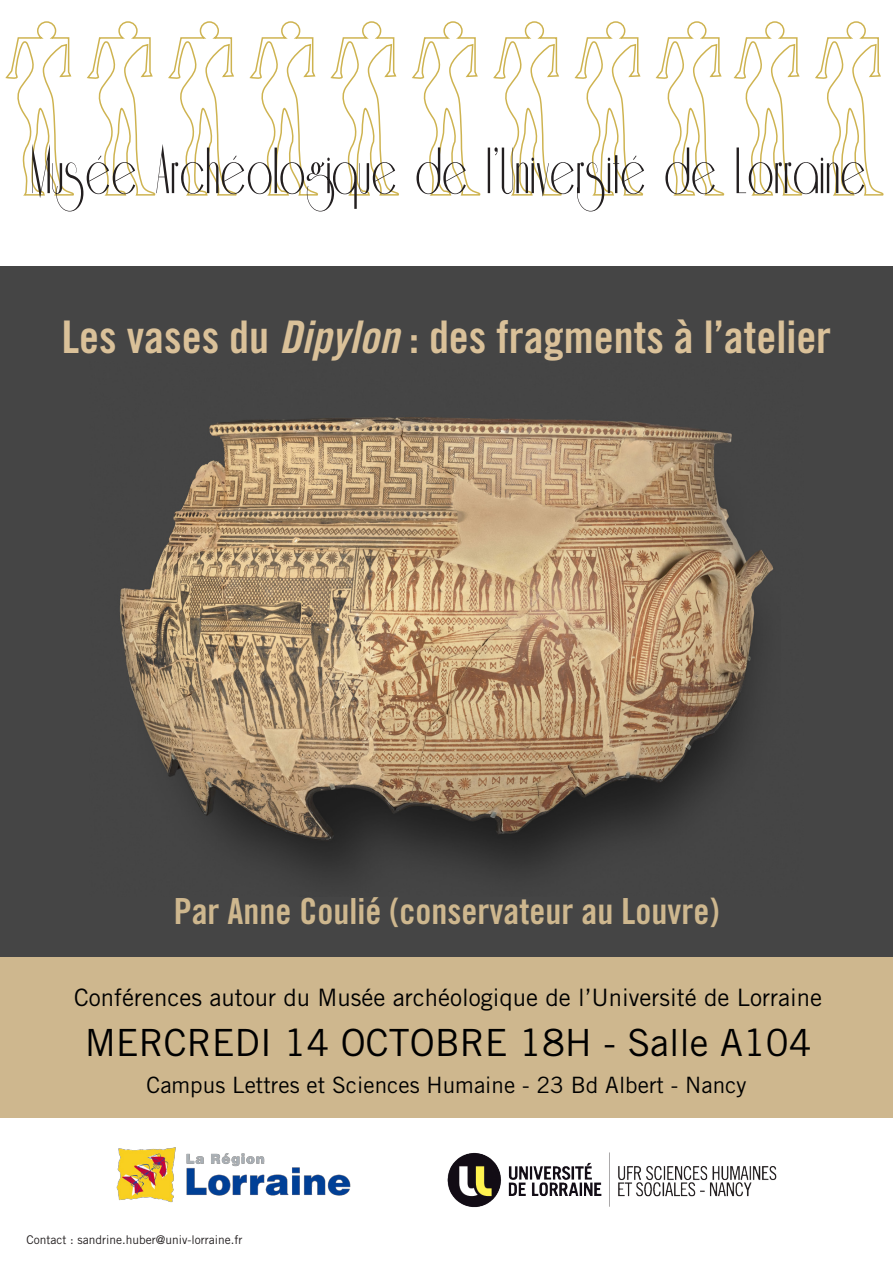
<style>
.page{position:relative;width:893px;height:1263px;background:#fff}
.page>*{position:absolute;margin:0;border:0;box-sizing:border-box;transform-origin:0 0}
.t1{font:45px "Trade Gothic LT Std Bd Cn 20";color:#dac199}
.t2{font:37.5px "Trade Gothic LT Std";color:#000}
.t3{font:36px "Trade Gothic LT Std Bd Cn 20";color:#ceb78e}
.t4{font:24px "Trade Gothic LT Std";color:#000}
.t5{font:22.5px "Trade Gothic LT Std";color:#000}
.t6{font:12px "Trade Gothic LT Std";color:#231f20}
.s1{font-family:"Trade Gothic LT Std Bd Cn 20 Obl"}
</style>
<div class="page">
<div style="left:0;top:266px;width:893px;height:693px;background:#454545"></div>
<div style="left:0;top:957px;width:893px;height:161px;background:#ceb78e"></div>
<svg style="left:5px;top:21px;width:717px;height:175px"></svg>
<img style="left:116px;top:1147px;width:235px;height:56px">
<img style="left:447px;top:1152px;width:330px;height:56px">
<svg style="left:733px;top:21px;width:151px;height:175px"></svg>
<svg style="left:32px;top:144px;width:832px;height:67px"></svg>
<img style="left:120px;top:417px;width:653px;height:461px">
<p class="t1" style="left:62px;top:310px;width:771px">Les vases du <span class="s1">Dipylon</span> : des fragments à l’atelier</p>
<p class="t3" style="left:174px;top:890px;width:547px">Par Anne Coulié (conservateur au Louvre)</p>
<p class="t4" style="left:74px;top:983px;width:749px">Conférences autour du Musée archéologique de l’Université de Lorraine</p>
<p class="t2" style="left:85px;top:1020px;width:728px">MERCREDI 14 OCTOBRE 18H - Salle A104</p>
<p class="t5" style="left:147px;top:1071px;width:601px">Campus Lettres et Sciences Humaine - 23 Bd Albert - Nancy</p>
<p class="t6" style="left:27px;top:1232px;width:217px">Contact : sandrine.huber@univ-lorraine.fr</p>
</div>
